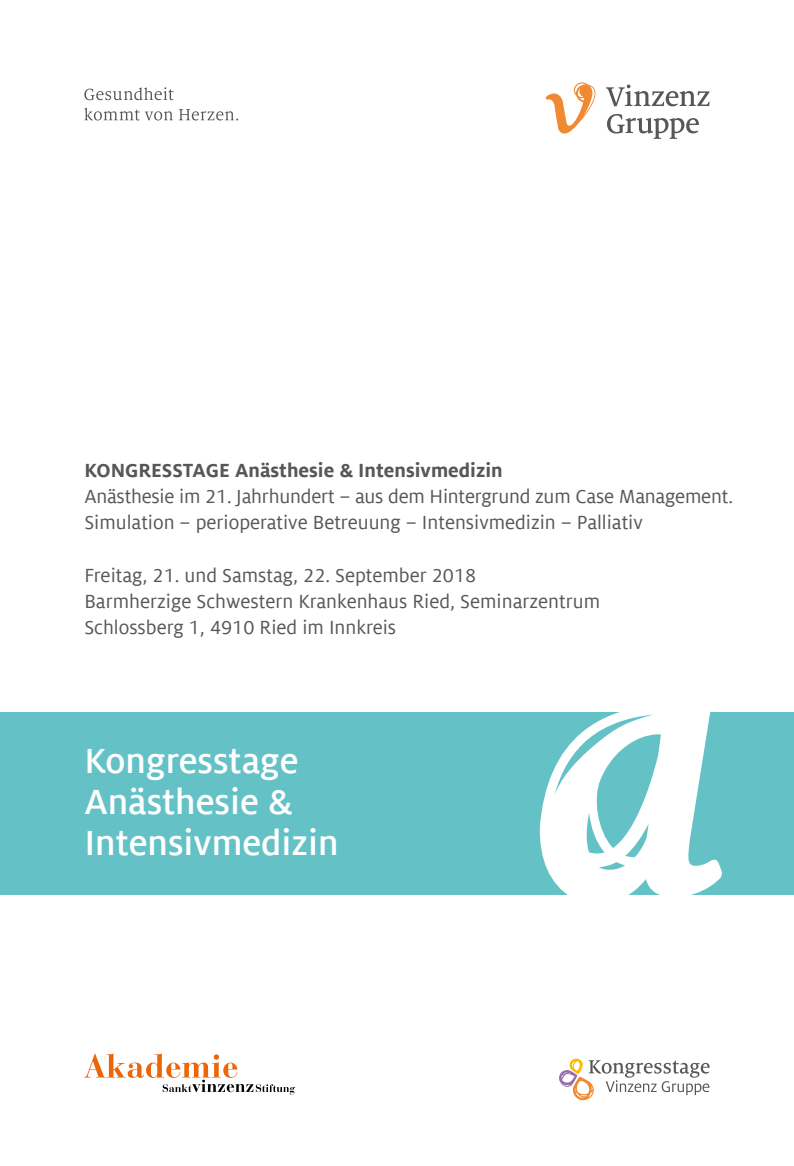
<style>
.page{position:relative;width:794px;height:1166px;background:#fff}
.page>*{position:absolute;margin:0;border:0;box-sizing:border-box;transform-origin:0 0}
.t1{font:500 38.5px/41.1px "Milo Offc Pro";color:#fff}
.t2{font:21px/26.2px "Milo Offc Pro";color:#575756}
.t3{font:700 21px "Milo Offc Pro";color:#575756}
</style>
<div class="page">
<svg style="left:606px;top:85px;width:103px;height:21px"></svg>
<svg style="left:607px;top:114px;width:92px;height:25px"></svg>
<svg style="left:546px;top:82px;width:50px;height:52px"></svg>
<svg style="left:84px;top:87px;width:90px;height:13px"></svg>
<svg style="left:84px;top:108px;width:89px;height:12px"></svg>
<svg style="left:179px;top:109px;width:59px;height:12px"></svg>
<svg style="left:84px;top:1053px;width:211px;height:42px"></svg>
<div style="left:0;top:712px;width:794px;height:183px;background:#64c2c7"></div>
<svg style="left:539px;top:712px;width:183px;height:183px;fill:#fff"></svg>
<svg style="left:559px;top:1058px;width:150px;height:42px"></svg>
<p class="t3" style="left:84px;top:458px;width:420px">KONGRESSTAGE Anästhesie &amp; Intensivmedizin</p>
<p class="t2" style="left:84px;top:483px;width:650px">Anästhesie im 21. Jahrhundert – aus dem Hintergrund zum Case Management.<br>Simulation – perioperative Betreuung – Intensivmedizin – Palliativ</p>
<p class="t2" style="left:84px;top:562px;width:517px">Freitag, 21. und Samstag, 22. September 2018<br>Barmherzige Schwestern Krankenhaus Ried, Seminarzentrum<br>Schlossberg 1, 4910 Ried im Innkreis</p>
<h1 class="t1" style="left:84px;top:740px;width:256px">Kongresstage<br>Anästhesie &amp;<br>Intensivmedizin</h1>
</div>
